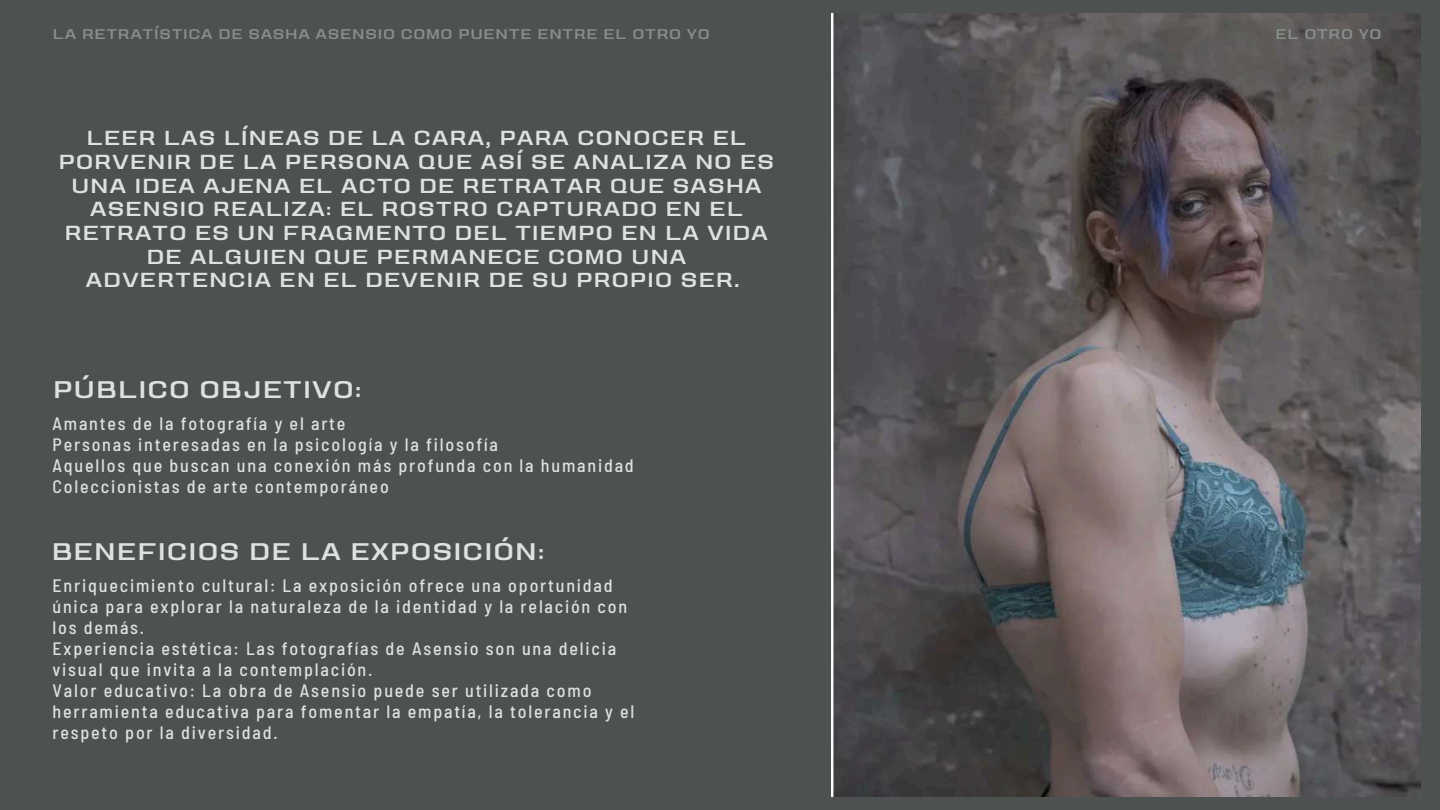
<style>
.page{position:relative;width:1440px;height:810px;background:#4d5250}
.page>*{position:absolute;margin:0;border:0;box-sizing:border-box;transform-origin:0 0}
.t1{font:500 expanded 24px "Karnchang";letter-spacing:.1em;color:#dde1e0}
.t2{font:500 expanded 20.3px/23.7px "Karnchang";letter-spacing:.1em;color:#dde1e0;text-align:center}
.t3{font:500 semi-condensed 18px/21px "Barlow";letter-spacing:.1em;color:#dde1e0}
.t4{font:500 expanded 14px "Karnchang";letter-spacing:.1em;color:#888d8d}
</style>
<div class="page">
<img style="left:831px;top:13px;width:590px;height:784px">
<p class="t4" style="left:53px;top:28px;width:658px">LA RETRATÍSTICA DE SASHA ASENSIO COMO PUENTE ENTRE EL OTRO YO</p>
<p class="t4" style="left:1276px;top:28px;width:107px">EL OTRO YO</p>
<p class="t2" style="left:59px;top:127px;width:716px">LEER LAS LÍNEAS DE LA CARA, PARA CONOCER EL PORVENIR DE LA PERSONA QUE ASÍ SE ANALIZA NO ES UNA IDEA AJENA EL ACTO DE RETRATAR QUE SASHA ASENSIO REALIZA: EL ROSTRO CAPTURADO EN EL RETRATO ES UN FRAGMENTO DEL TIEMPO EN LA VIDA DE ALGUIEN QUE PERMANECE COMO UNA ADVERTENCIA EN EL DEVENIR DE SU PROPIO SER.</p>
<h1 class="t1" style="left:54px;top:379px;width:309px">PÚBLICO OBJETIVO:</h1>
<p class="t3" style="left:52px;top:413px;width:583px">Amantes de la fotografía y el arte<br>Personas interesadas en la psicología y la filosofía<br>Aquellos que buscan una conexión más profunda con la humanidad Coleccionistas de arte contemporáneo</p>
<h1 class="t1" style="left:52px;top:540px;width:493px">BENEFICIOS DE LA EXPOSICIÓN:</h1>
<p class="t3" style="left:52px;top:574px;width:583px">Enriquecimiento cultural: La exposición ofrece una oportunidad única para explorar la naturaleza de la identidad y la relación con los demás.<br>Experiencia estética: Las fotografías de Asensio son una delicia visual que invita a la contemplación.<br>Valor educativo: La obra de Asensio puede ser utilizada como herramienta educativa para fomentar la empatía, la tolerancia y el respeto por la diversidad.</p>
</div>
